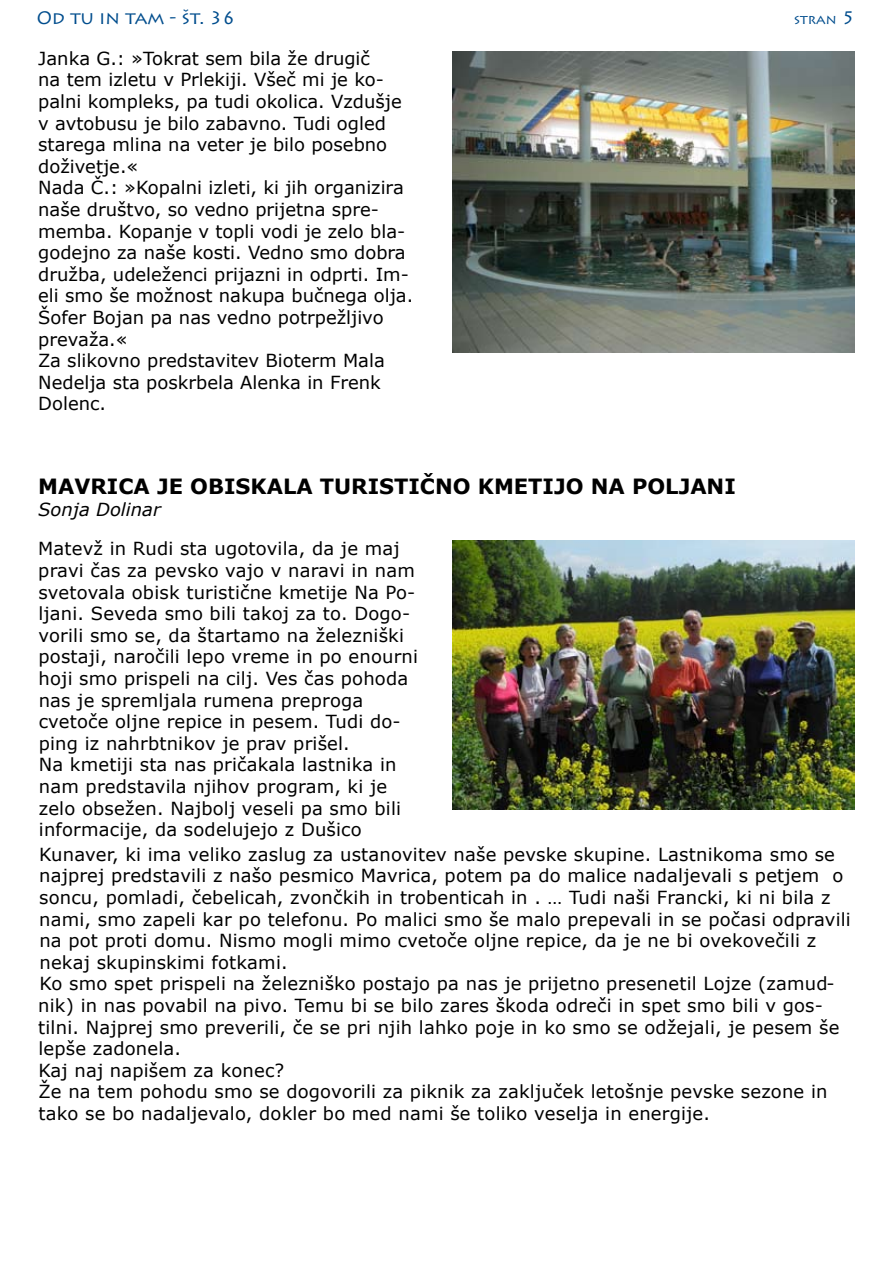
<style>
.page{position:relative;width:893px;height:1263px;background:#fff}
.page>*{position:absolute;margin:0;border:0;box-sizing:border-box;transform-origin:0 0}
.t1{font:700 21px "Verdana";color:#000}
.t2{font:18px/21.6px "Verdana";letter-spacing:.01em;color:#000}
.t3{font:18px "Lithos Pro";color:#004d8d}
.t4{font:italic 18px "Verdana";color:#000}
.t5{font:13.5px "Lithos Pro";color:#004d8d}
.s1{font-size:18px}
</style>
<div class="page">
<img style="left:452px;top:51px;width:403px;height:302px">
<img style="left:452px;top:541px;width:403px;height:268px">
<p class="t3" style="left:37px;top:8px;width:200px">OD TU IN TAM - ŠT. 36</p>
<p class="t5" style="left:794px;top:11px;width:62px">STRAN <span class="s1">5</span></p>
<p class="t2" style="left:38px;top:47px;width:377px">Janka G.: »Tokrat sem bila že drugič<br>na tem izletu v Prlekiji. Všeč mi je ko&shy;palni kompleks, pa tudi okolica. Vzdušje v avtobusu je bilo zabavno. Tudi ogled starega mlina na veter je bilo posebno doživetje.«<br>Nada Č.: »Kopalni izleti, ki jih organizira naše društvo, so vedno prijetna spre&shy;memba. Kopanje v topli vodi je zelo bla&shy;godejno za naše kosti. Vedno smo dobra družba, udeleženci prijazni in odprti. Im&shy;eli smo še možnost nakupa bučnega olja.<br>Šofer Bojan pa nas vedno potrpežljivo prevaža.«<br>Za slikovno predstavitev Bioterm Mala Nedelja sta poskrbela Alenka in Frenk Dolenc.</p>
<p class="t1" style="left:38px;top:473px;width:699px">MAVRICA JE OBISKALA TURISTIČNO KMETIJO NA POLJANI</p>
<p class="t4" style="left:38px;top:498px;width:124px">Sonja Dolinar</p>
<p class="t2" style="left:38px;top:537px;width:381px">Matevž in Rudi sta ugotovila, da je maj pravi čas za pevsko vajo v naravi in nam svetovala obisk turistične kmetije Na Po&shy;ljani. Seveda smo bili takoj za to. Dogo&shy;vorili smo se, da štartamo na železniški postaji, naročili lepo vreme in po enourni hoji smo prispeli na cilj. Ves čas pohoda nas je spremljala rumena preproga cvetoče oljne repice in pesem. Tudi do&shy;ping iz nahrbtnikov je prav prišel.<br>Na kmetiji sta nas pričakala lastnika in nam predstavila njihov program, ki je zelo obsežen. Najbolj veseli pa smo bili informacije, da sodelujejo z Dušico</p>
<p class="t2" style="left:38px;top:843px;width:814px">Kunaver, ki ima veliko zaslug za ustanovitev naše pevske skupine. Lastnikoma smo se najprej predstavili z našo pesmico Mavrica, potem pa do malice nadaljevali s petjem o soncu, pomladi, čebelicah, zvončkih in trobenticah in . … Tudi naši Francki, ki ni bila z nami, smo zapeli kar po telefonu. Po malici smo še malo prepevali in se počasi odpravili na pot proti domu. Nismo mogli mimo cvetoče oljne repice, da je ne bi ovekovečili z nekaj skupinskimi fotkami.<br>Ko smo spet prispeli na železniško postajo pa nas je prijetno presenetil Lojze (zamud&shy;nik) in nas povabil na pivo. Temu bi se bilo zares škoda odreči in spet smo bili v gos&shy;tilni. Najprej smo preverili, če se pri njih lahko poje in ko smo se odžejali, je pesem še lepše zadonela.<br>Kaj naj napišem za konec?<br>Že na tem pohodu smo se dogovorili za piknik za zaključek letošnje pevske sezone in tako se bo nadaljevalo, dokler bo med nami še toliko veselja in energije.</p>
</div>
